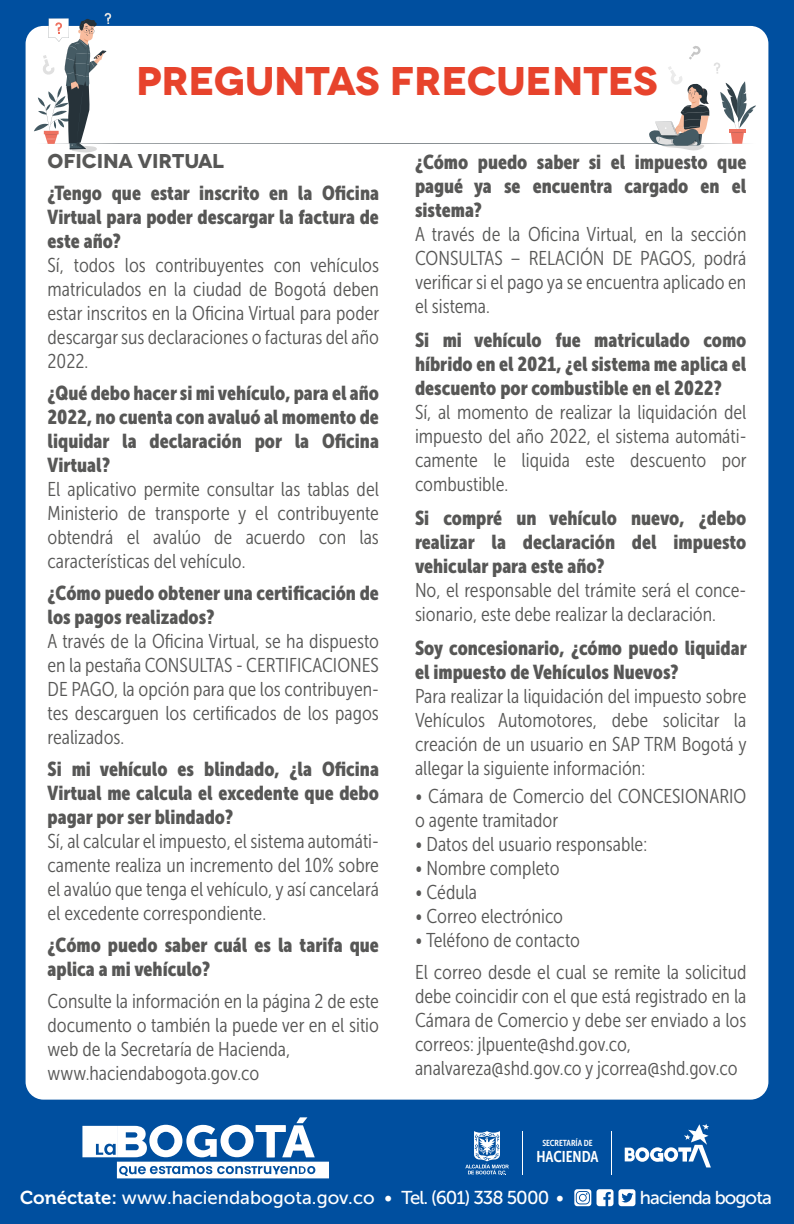
<style>
.page{position:relative;width:794px;height:1224px;background:#004f9f}
.page>*{position:absolute;margin:0;border:0;box-sizing:border-box;transform-origin:0 0}
.t1{font:700 40px "Novecentowide";letter-spacing:-.015em;color:#e7432c}
.t2{font:20px/24px "Museo Sans Cond 300";color:#575756;text-align:justify}
.t3{font:20px/24px "Museo Sans Cond 900";color:#575756;text-align:justify}
.t4{font:700 20px "Novecentowide";letter-spacing:-.01em;color:#575756}
.t5{font:18.6px "Museo Sans 500";color:#fff}
.t6{font:18.6px "Museo Sans 500";letter-spacing:-.05em;color:#fff}
.t7{font:15.6px "Museo Sans Cond 700";color:#fff}
.t8{font:8.6px "Museo Sans Cond 700";color:#fff}
.s1{font-family:"Museo 700"}
</style>
<div class="page">
<div style="left:26px;top:26px;width:742px;height:1074px;background:#fff;border-radius:18px"></div>
<svg style="left:34px;top:13px;width:722px;height:140px"></svg>
<svg style="left:574px;top:1189px;width:61px;height:17px"></svg>
<svg style="left:82px;top:1117px;width:247px;height:61px"></svg>
<hr style="left:521px;top:1131px;width:1px;height:44px;background:#fff">
<svg style="left:465px;top:1131px;width:44px;height:44px"></svg>
<svg style="left:624px;top:1124px;width:87px;height:43px"></svg>
<hr style="left:611px;top:1131px;width:1px;height:44px;background:#fff">
<h1 class="t1" style="left:136px;top:56px;width:523px">PREGUNTAS FRECUENTES</h1>
<p class="t4" style="left:48px;top:149px;width:178px">OFICINA VIRTUAL</p>
<p class="t3" style="left:48px;top:181px;width:333px">¿Tengo que estar inscrito en la Oficina Virtual para poder descargar la factura de este año?</p>
<p class="t2" style="left:48px;top:254px;width:333px">Sí, todos los contribuyentes con vehículos matriculados en la ciudad de Bogotá deben estar inscritos en la Oficina Virtual para poder descargar sus declaraciones o facturas del año 2022.</p>
<p class="t3" style="left:48px;top:381px;width:333px">¿Qué debo hacer si mi vehículo, para el año 2022, no cuenta con avaluó al momento de liquidar la declaración por la Oficina Virtual?</p>
<p class="t2" style="left:48px;top:478px;width:333px">El aplicativo permite consultar las tablas del Ministerio de transporte y el contribuyente obtendrá el avalúo de acuerdo con las características del vehículo.</p>
<p class="t3" style="left:48px;top:581px;width:333px">¿Cómo puedo obtener una certificación de los pagos realizados?</p>
<p class="t2" style="left:48px;top:630px;width:333px">A través de la Oficina Virtual, se ha dispuesto en la pestaña CONSULTAS - CERTIFICACIONES DE PAGO, la opción para que los contribuyen&shy;tes descarguen los certificados de los pagos realizados.</p>
<p class="t3" style="left:48px;top:757px;width:333px">Si mi vehículo es blindado, ¿la Oficina Virtual me calcula el excedente que debo pagar por ser blindado?</p>
<p class="t2" style="left:48px;top:830px;width:333px">Sí, al calcular el impuesto, el sistema automáti&shy;camente realiza un incremento del 10% sobre el avalúo que tenga el vehículo, y así cancelará el excedente correspondiente.</p>
<p class="t3" style="left:48px;top:933px;width:333px">¿Cómo puedo saber cuál es la tarifa que aplica a mi vehículo?</p>
<p class="t2" style="left:48px;top:990px;width:333px;text-align:left">Consulte la información en la página 2 de este documento o también la puede ver en el sitio web de la Secretaría de Hacienda, www.haciendabogota.gov.co</p>
<p class="t3" style="left:415px;top:150px;width:333px">¿Cómo puedo saber si el impuesto que pagué ya se encuentra cargado en el sistema?</p>
<p class="t2" style="left:415px;top:222px;width:333px">A través de la Oficina Virtual, en la sección CONSULTAS – RELACIÓN DE PAGOS, podrá verificar si el pago ya se encuentra aplicado en el sistema.</p>
<p class="t3" style="left:415px;top:328px;width:333px">Si mi vehículo fue matriculado como híbrido en el 2021, ¿el sistema me aplica el descuento por combustible en el 2022?</p>
<p class="t2" style="left:415px;top:400px;width:333px">Sí, al momento de realizar la liquidación del impuesto del año 2022, el sistema automáti&shy;camente le liquida este descuento por combustible.</p>
<p class="t3" style="left:415px;top:506px;width:333px">Si compré un vehículo nuevo, ¿debo realizar la declaración del impuesto vehicular para este año?</p>
<p class="t2" style="left:415px;top:578px;width:333px">No, el responsable del trámite será el conce&shy;sionario, este debe realizar la declaración.</p>
<p class="t3" style="left:415px;top:636px;width:333px">Soy concesionario, ¿cómo puedo liquidar el impuesto de Vehículos Nuevos?</p>
<p class="t2" style="left:415px;top:684px;width:333px">Para realizar la liquidación del impuesto sobre Vehículos Automotores, debe solicitar la creación de un usuario en SAP TRM Bogotá y allegar la siguiente información:</p>
<p class="t2" style="left:415px;top:784px;width:333px">• Cámara de Comercio del CONCESIONARIO o agente tramitador</p>
<p class="t2" style="left:415px;top:832px;width:234px">• Datos del usuario responsable:</p>
<p class="t2" style="left:415px;top:856px;width:146px">• Nombre completo</p>
<p class="t2" style="left:415px;top:880px;width:64px">• Cédula</p>
<p class="t2" style="left:415px;top:904px;width:150px">• Correo electrónico</p>
<p class="t2" style="left:415px;top:924px;width:333px;line-height:32px">• Teléfono de contacto<br>El correo desde el cual se remite la solicitud</p>
<p class="t2" style="left:415px;top:984px;width:333px;text-align:left">debe coincidir con el que está registrado en la Cámara de Comercio y debe ser enviado a los correos: jlpuente@shd.gov.co, analvareza@shd.gov.co y jcorrea@shd.gov.co</p>
<p class="t8" style="left:542px;top:1138px;width:52px">SECRETARÍA DE</p>
<p class="t7" style="left:536px;top:1148px;width:64px">HACIENDA</p>
<p class="t5" style="left:20px;top:1188px;width:545px"><span class="s1">Conéctate:</span> www.haciendabogota.gov.co • Tel. (601) 338 5000 •</p>
<p class="t6" style="left:640px;top:1188px;width:133px">hacienda bogota</p>
</div>
